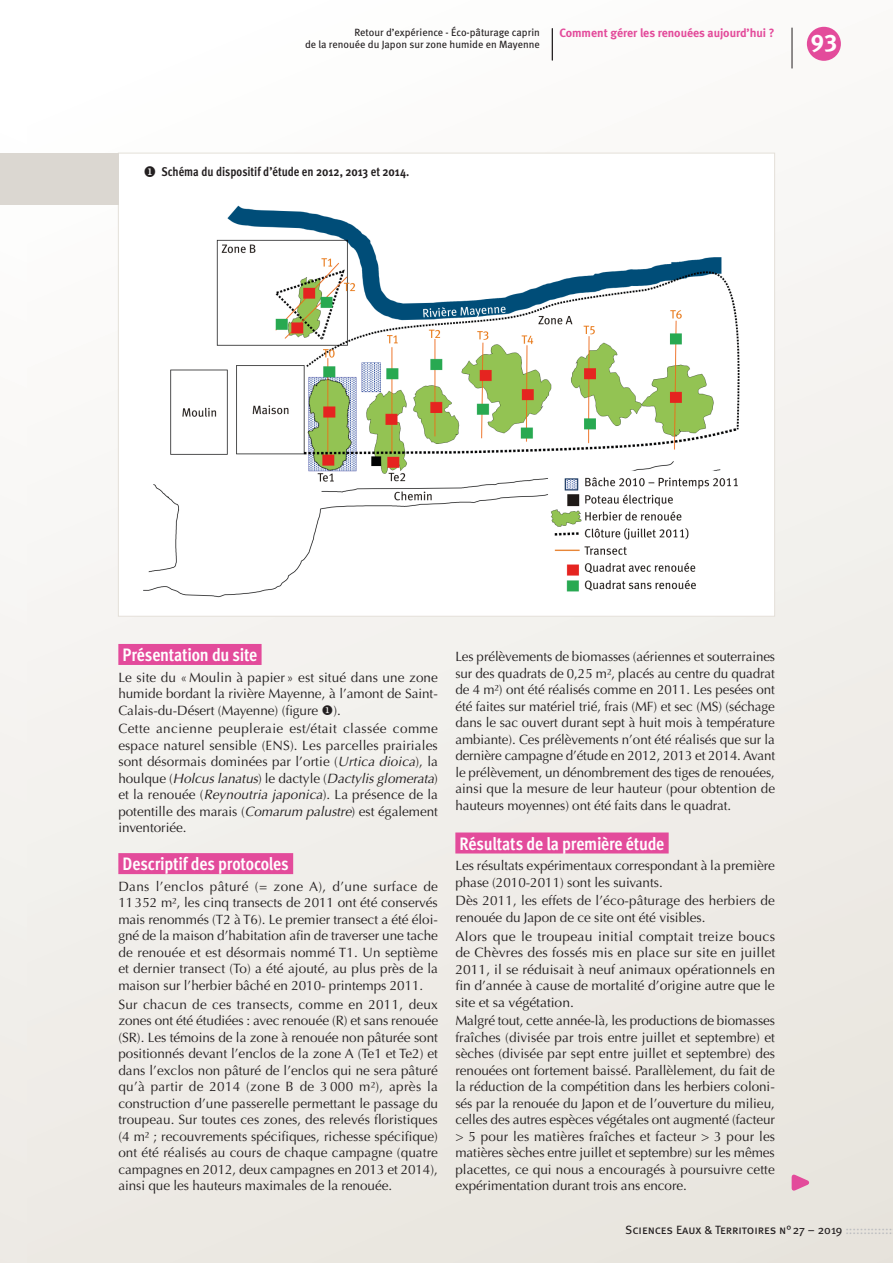
<style>
.page{position:relative;width:893px;height:1263px;background:#fff}
.page>*{position:absolute;margin:0;border:0;box-sizing:border-box;transform-origin:0 0}
.t1{font:24px "Meta Bold Caps Expert";color:#fff}
.t2{font:700 18px "Meta Cond OT";letter-spacing:-.015em;color:#fff}
.t3{font:13.5px/16.5px "Optima";letter-spacing:-.005em;color:#231f20;text-align:justify}
.titre_figure{font:700 12.75px "Meta Cond OT";color:#231f20}
.t4{font:12px "Meta Book Caps";letter-spacing:-.005em;color:#231f20}
.t5{font:700 12px "Meta";color:#e34b9b}
.roulette_article{font:10.5px/12px "Meta Book LF";color:#231f20}
.s1{font-style:italic}
.s2{color:#bcbdc0}
</style>
<div class="page">
<div style="left:0;top:0;width:893px;height:1263px;background:linear-gradient(to bottom,#fdfcfc,#eae6e0)"></div>
<div style="left:455px;top:832px;width:214px;height:21px;background:#e34b9b"></div>
<svg style="left:788px;top:1170px;width:30px;height:24px"></svg>
<hr style="left:552px;top:28px;width:1px;height:32px;background:#231f20">
<div style="left:118px;top:644px;width:144px;height:21px;background:#e34b9b"></div>
<div style="left:118px;top:853px;width:175px;height:21px;background:#e34b9b"></div>
<div style="left:118px;top:153px;width:657px;height:464px;background:#fff;border:1px solid #e4e0d9"></div>
<img style="left:144px;top:205px;width:595px;height:393px">
<div style="left:0;top:0;width:27px;height:1263px;background:linear-gradient(to bottom,#fff,#edeae4)"></div>
<div style="left:0;top:153px;width:118px;height:51px;background:#dbd7d1"></div>
<div style="left:807px;top:27px;width:34px;height:34px;background:#e34b9b;border-radius:50%"></div>
<hr style="left:792px;top:28px;width:1px;height:40px;background:#231f20">
<p class="roulette_article" style="left:305px;top:26px;width:236px;text-align:right">Retour d’expérience - Éco-pâturage caprin<br>de la renouée du Japon sur zone humide en Mayenne</p>
<p class="roulette_article" style="left:358px;top:26px;width:183px">Le numérique accompagne les mutations économiques et sociales</p>
<p class="roulette_article" style="left:486px;top:38px;width:50px">l’agricultur</p>
<p class="t5" style="left:559px;top:26px;width:217px">Comment gérer les renouées aujourd’hui ?</p>
<p class="t1" style="left:811px;top:28px;width:28px">93</p>
<p class="titre_figure" style="left:144px;top:163px;width:267px">◆ Schéma du dispositif d’étude en 2012, 2013 et 2014.</p>
<h1 class="t2" style="left:123px;top:643px;width:136px">Présentation du site</h1>
<p class="t3" style="left:118px;top:669px;width:321px">Le site du «Moulin à papier » est situé dans une zone humide bordant la rivière Mayenne, à l’amont de Saint-Calais-du-Désert (Mayenne) (figure ◆).</p>
<p class="t3" style="left:118px;top:721px;width:321px">Cette ancienne peupleraie est/était classée comme espace naturel sensible (ENS). Les parcelles prairiales sont désormais dominées par l’ortie (<span class="s1">Urtica dioica</span>), la houlque (<span class="s1">Holcus lanatus</span>) le dactyle (<span class="s1">Dactylis glomerata</span>) et la renouée (<span class="s1">Reynoutria japonica</span>). La présence de la potentille des marais (<span class="s1">Comarum palustre</span>) est également inventoriée.</p>
<h1 class="t2" style="left:123px;top:852px;width:168px">Descriptif des protocoles</h1>
<p class="t3" style="left:118px;top:878px;width:321px">Dans l’enclos pâturé (= zone A), d’une surface de 11352 m², les cinq transects de 2011 ont été conservés mais renommés (T2 à T6). Le premier transect a été éloi&shy;gné de la maison d’habitation afin de traverser une tache de renouée et est désormais nommé T1. Un septième et dernier transect (To) a été ajouté, au plus près de la maison sur l’herbier bâché en 2010- printemps 2011.</p>
<p class="t3" style="left:118px;top:996px;width:321px">Sur chacun de ces transects, comme en 2011, deux zones ont été étudiées : avec renouée (R) et sans renouée (SR). Les témoins de la zone à renouée non pâturée sont positionnés devant l’enclos de la zone A (Te1 et Te2) et dans l’exclos non pâturé de l’enclos qui ne sera pâturé qu’à partir de 2014 (zone B de 3 000 m²), après la construction d’une passerelle permettant le passage du troupeau. Sur toutes ces zones, des relevés floristiques (4 m² ; recouvrements spécifiques, richesse spécifique) ont été réalisés au cours de chaque campagne (quatre campagnes en 2012, deux campagnes en 2013 et 2014), ainsi que les hauteurs maximales de la renouée.</p>
<p class="t3" style="left:455px;top:648px;width:321px">Les prélèvements de biomasses (aériennes et souterraines sur des quadrats de 0,25 m², placés au centre du quadrat de 4 m²) ont été réalisés comme en 2011. Les pesées ont été faites sur matériel trié, frais (MF) et sec (MS) (séchage dans le sac ouvert durant sept à huit mois à température ambiante). Ces prélèvements n’ont été réalisés que sur la dernière campagne d’étude en 2012, 2013 et 2014. Avant le prélèvement, un dénombrement des tiges de renouées, ainsi que la mesure de leur hauteur (pour obtention de hauteurs moyennes) ont été faits dans le quadrat.</p>
<h1 class="t2" style="left:460px;top:832px;width:206px">Résultats de la première étude</h1>
<p class="t3" style="left:455px;top:858px;width:321px">Les résultats expérimentaux correspondant à la première phase (2010-2011) sont les suivants.</p>
<p class="t3" style="left:455px;top:893px;width:321px">Dès 2011, les effets de l’éco-pâturage des herbiers de renouée du Japon de ce site ont été visibles.</p>
<p class="t3" style="left:455px;top:928px;width:321px">Alors que le troupeau initial comptait treize boucs de Chèvres des fossés mis en place sur site en juillet 2011, il se réduisait à neuf animaux opérationnels en fin d’année à cause de mortalité d’origine autre que le site et sa végétation.</p>
<p class="t3" style="left:455px;top:1012px;width:321px">Malgré tout, cette année-là, les productions de biomasses fraîches (divisée par trois entre juillet et septembre) et sèches (divisée par sept entre juillet et septembre) des renouées ont fortement baissé. Parallèlement, du fait de la réduction de la compétition dans les herbiers coloni&shy;sés par la renouée du Japon et de l’ouverture du milieu, celles des autres espèces végétales ont augmenté (facteur &gt; 5 pour les matières fraîches et facteur &gt; 3 pour les matières sèches entre juillet et septembre) sur les mêmes placettes, ce qui nous a encouragés à poursuivre cette expérimentation durant trois ans encore.</p>
<p class="t4" style="left:625px;top:1223px;width:269px">Sciences Eaux &amp; Territoires n°27 – 2019 <span class="s2">:::::::::::::</span></p>
</div>
